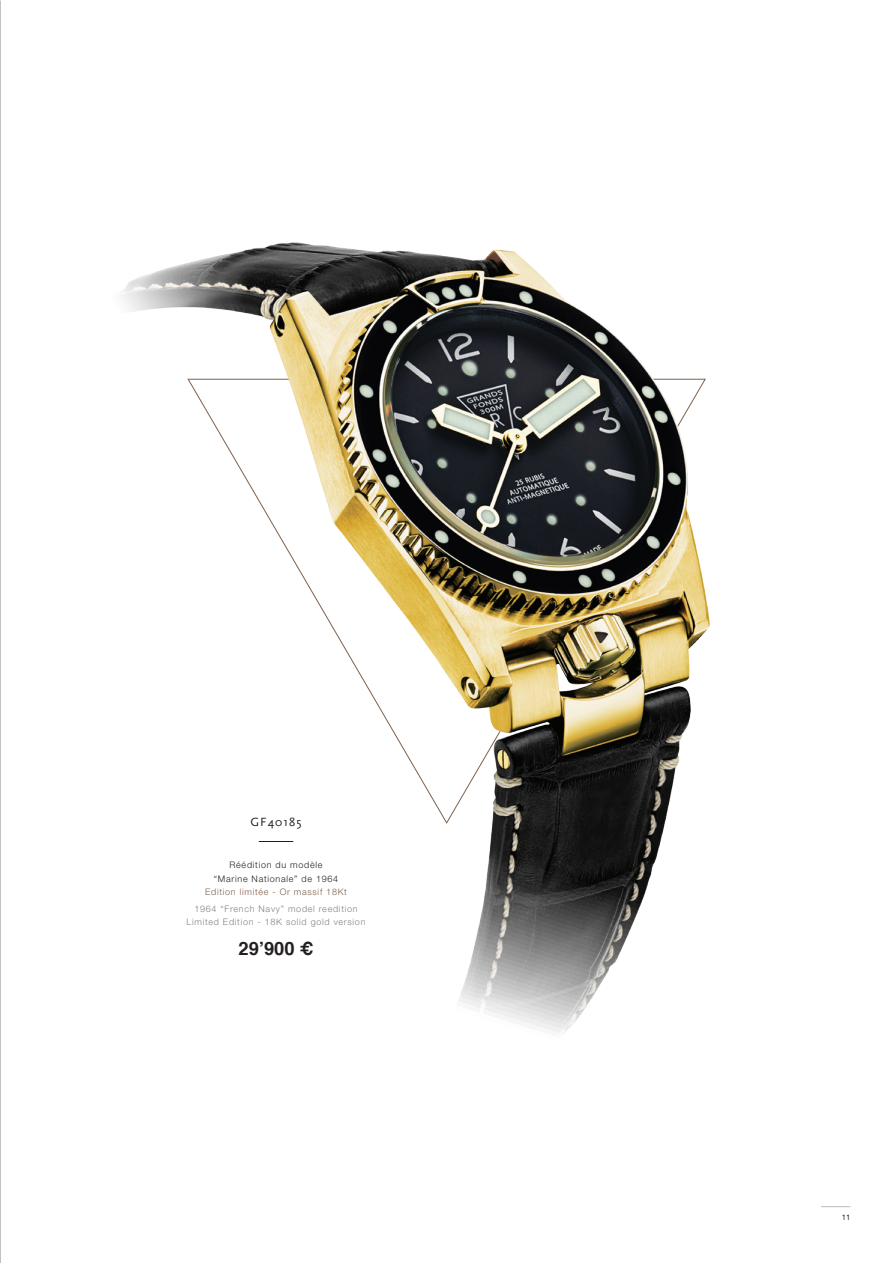
<style>
.page{position:relative;width:893px;height:1263px;background:#fff}
.page>*{position:absolute;margin:0;border:0;box-sizing:border-box;transform-origin:0 0}
.Nom_des_Produits{font:700 18.3px "Helvetica";color:#231f20}
.t1{font:12.45px "Scala Sans";letter-spacing:.08em;color:#231f20}
.t2{font:300 9px "Helvetica Neue LT Std";letter-spacing:.08em;color:#808285}
.t3{font:300 9px "Helvetica Neue LT Std";letter-spacing:.08em;color:#231f20}
.t4{font:300 9px "Helvetica Neue LT Std";letter-spacing:.08em;color:#7e614d}
.t5{font:7.65px "Helvetica Neue";color:#231f20}
</style>
<div class="page">
<img style="left:121px;top:242px;width:589px;height:792px">
<hr style="left:259px;top:841px;width:34px;height:1px;background:#231f20">
<svg style="left:821px;top:1206px;width:29px;height:1px"></svg>
<p class="t1" style="left:250px;top:815px;width:53px">GF40185</p>
<p class="t3" style="left:230px;top:859px;width:94px">Réédition du modèle</p>
<p class="t3" style="left:214px;top:873px;width:126px">“Marine Nationale” de 1964</p>
<p class="t4" style="left:205px;top:886px;width:143px">Edition limitée - Or massif 18Kt</p>
<p class="t2" style="left:194px;top:903px;width:165px">1964 “French Navy” model reedition</p>
<p class="t2" style="left:187px;top:916px;width:180px">Limited Edition - 18K solid gold version</p>
<p class="Nom_des_Produits" style="left:239px;top:934px;width:76px">29’900 €</p>
<p class="t5" style="left:842px;top:1213px;width:10px">11</p>
</div>
